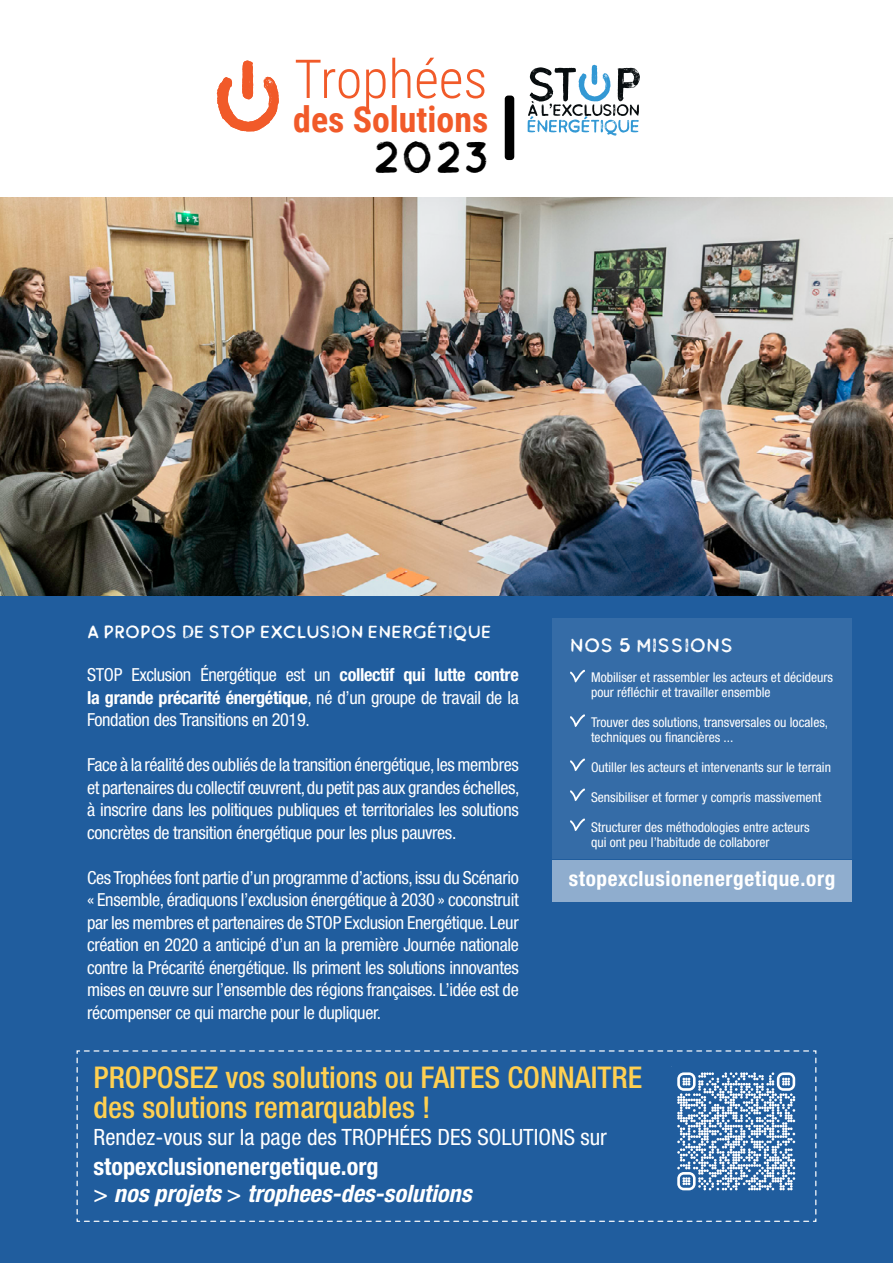
<style>
.page{position:relative;width:893px;height:1263px;background:#fff}
.page>*{position:absolute;margin:0;border:0;box-sizing:border-box;transform-origin:0 0}
.t1{font:300 53.7px "Roboto Condensed";color:#f15a29}
.t2{font:43.35px "Buckwheat TC Sans Painted";color:#000}
.t3{font:700 35.85px "Roboto Condensed";color:#f15a29}
.t4{font:500 condensed 30px/30px "Helvetica Neue LT Std";color:#ffd051}
.t5{font:italic 700 condensed 24px/27px "Helvetica Neue LT Std";color:#fff}
.t6{font:condensed 22.5px "Helvetica Neue LT Std";color:#fff}
.t7{font:700 condensed 21px "Helvetica Neue LT Std";letter-spacing:.03em;color:#fff}
.t8{font:19.5px "Buckwheat TC Sans Painted";color:#fff}
.t9{font:condensed 18px/22.5px "Helvetica Neue LT Std";letter-spacing:-.02em;color:#fff;text-align:justify}
.t10{font:18px "Buckwheat TC Sans Painted";letter-spacing:-.02em;color:#fff}
.t11{font:condensed 13.5px/15px "Helvetica Neue LT Std";color:#fff}
.s1{font-weight:700}
.s2{font-style:normal}
.s3{font-weight:500;font-style:normal}
</style>
<div class="page">
<div style="left:0;top:580px;width:893px;height:683px;background:#205d9e"></div>
<div style="left:553px;top:619px;width:299px;height:240px;background:#356ca7"></div>
<div style="left:553px;top:860px;width:299px;height:41px;background:#8fadce"></div>
<img style="left:0;top:198px;width:893px;height:397px">
<svg style="left:528px;top:65px;width:112px;height:71px"></svg>
<svg style="left:217px;top:60px;width:62px;height:71px"></svg>
<div style="left:505px;top:96px;width:9px;height:64px;background:#000;border-radius:3px"></div>
<svg style="left:76px;top:1050px;width:741px;height:172px"></svg>
<svg style="left:570px;top:669px;width:15px;height:14px"></svg>
<svg style="left:570px;top:714px;width:15px;height:13px"></svg>
<svg style="left:570px;top:758px;width:15px;height:13px"></svg>
<svg style="left:570px;top:788px;width:15px;height:13px"></svg>
<svg style="left:570px;top:818px;width:15px;height:13px"></svg>
<svg style="left:671px;top:1066px;width:124px;height:124px"></svg>
<h1 class="t1" style="left:294px;top:41px;width:195px">Trophées</h1>
<h3 class="t3" style="left:293px;top:94px;width:197px">des Solutions</h3>
<h2 class="t2" style="left:372px;top:130px;width:120px">2023</h2>
<p class="t10" style="left:87px;top:620px;width:406px">A PROPOS DE STOP EXCLUSION ENERGÉTIQUE</p>
<p class="t9" style="left:87px;top:663px;width:433px">STOP Exclusion Énergétique est un <span class="s1">collectif qui lutte contre la grande précarité énergétique</span>, né d’un groupe de travail de la Fondation des Transitions en 2019.</p>
<p class="t9" style="left:87px;top:753px;width:434px">Face à la réalité des oubliés de la transition énergétique, les membres et partenaires du collectif œuvrent, du petit pas aux grandes échelles, à inscrire dans les politiques publiques et territoriales les solutions concrètes de transition énergétique pour les plus pauvres.</p>
<p class="t9" style="left:87px;top:866px;width:433px">Ces Trophées font partie d’un programme d’actions, issu du Scénario « Ensemble, éradiquons l’exclusion énergétique à 2030 » coconstruit par les membres et partenaires de STOP Exclusion Energétique. Leur création en 2020 a anticipé d’un an la première Journée nationale contre la Précarité énergétique. Ils priment les solutions innovantes mises en œuvre sur l’ensemble des régions françaises. L’idée est de récompenser ce qui marche pour le dupliquer.</p>
<p class="t8" style="left:570px;top:633px;width:165px">NOS 5 MISSIONS</p>
<p class="t11" style="left:591px;top:669px;width:243px">Mobiliser et rassembler les acteurs et décideurs pour réfléchir et travailler ensemble</p>
<p class="t11" style="left:591px;top:714px;width:239px">Trouver des solutions, transversales ou locales, techniques ou financières ...</p>
<p class="t11" style="left:591px;top:759px;width:241px">Outiller les acteurs et intervenants sur le terrain</p>
<p class="t11" style="left:591px;top:789px;width:232px">Sensibiliser et former y compris massivement</p>
<p class="t11" style="left:591px;top:819px;width:220px">Structurer des méthodologies entre acteurs qui ont peu l’habitude de collaborer</p>
<p class="t7" style="left:569px;top:865px;width:268px">stopexclusionenergetique.org</p>
<h3 class="t4" style="left:94px;top:1062px;width:550px">PROPOSEZ vos solutions ou FAITES CONNAITRE des solutions remarquables !</h3>
<p class="t6" style="left:94px;top:1124px;width:515px">Rendez-vous sur la page des TROPHÉES DES SOLUTIONS sur</p>
<h3 class="t5" style="left:94px;top:1154px;width:379px"><span class="s2">stopexclusionenergetique.org<br></span><span class="s3">&gt;</span> nos projets <span class="s3">&gt;</span> trophees-des-solutions</h3>
</div>
